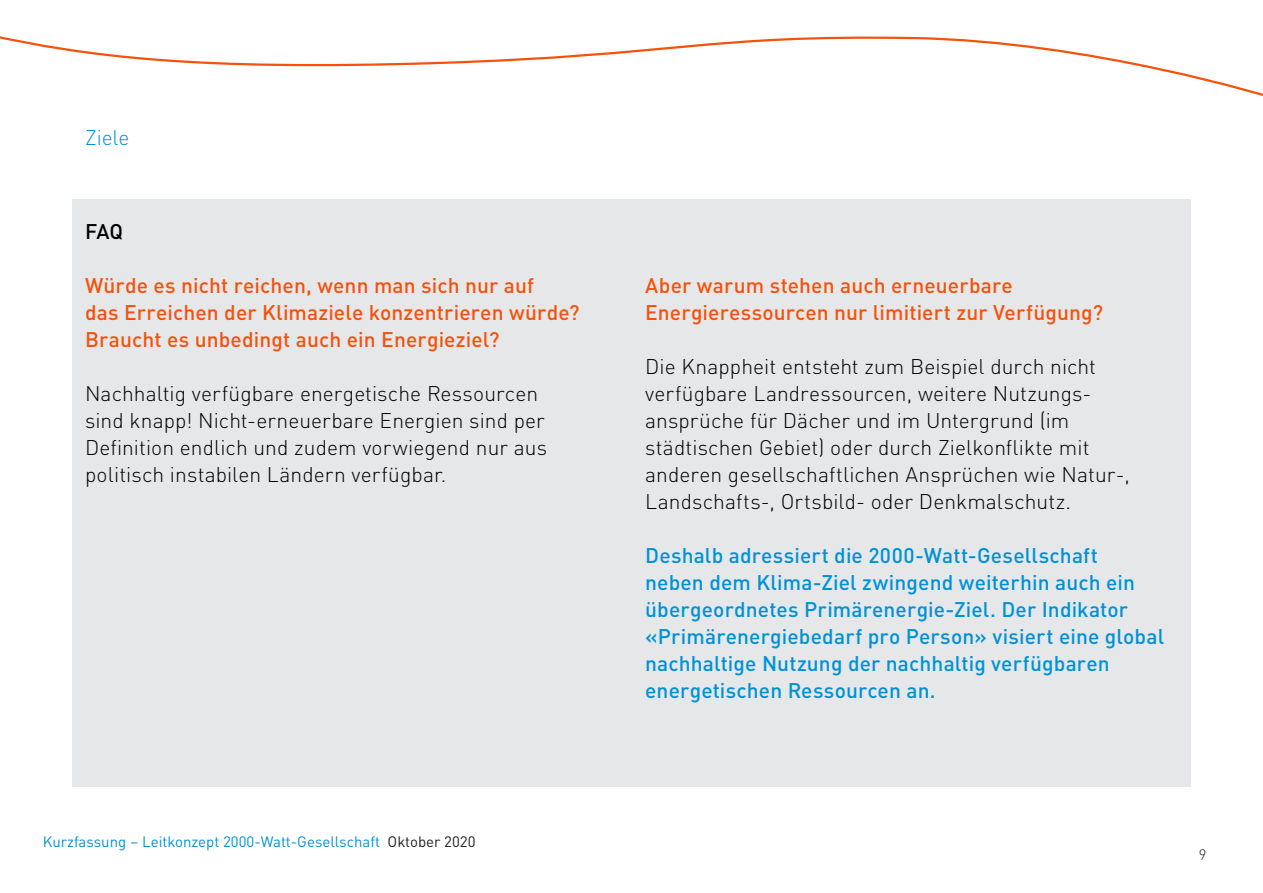
<style>
.page{position:relative;width:1263px;height:893px;background:#fff}
.page>*{position:absolute;margin:0;border:0;box-sizing:border-box;transform-origin:0 0}
.Copy_14_Light{font:300 21px/27px "DIN Pro";letter-spacing:.005em;color:#000}
.Copy_14_Light-2{font:500 21px/27px "DIN Pro";letter-spacing:.005em;color:#0092d5}
.Copy_14_Light-3{font:500 21px/27px "DIN Pro";letter-spacing:.005em;color:#f5520b}
.Lead_blau{font:300 21px "DIN Pro";letter-spacing:-.01em;color:#0092d5}
.Copy_14_Light-4{font:500 21px "DIN Pro";color:#000}
.t1{font:15px "DIN Pro";color:#0092d5}
.t2{font:300 15px "DIN Pro";color:#231f20}
.s1{color:#231f20}
</style>
<div class="page">
<div style="left:72px;top:199px;width:1119px;height:588px;background:#e6e7e9"></div>
<p class="Lead_blau" style="left:85px;top:121px;width:46px">Ziele</p>
<p class="Copy_14_Light-4" style="left:85px;top:215px;width:40px">FAQ</p>
<p class="Copy_14_Light-3" style="left:85px;top:271px;width:496px">Würde es nicht reichen, wenn man sich nur auf<br>das Erreichen der Klimaziele konzentrieren würde?<br>Braucht es unbedingt auch ein Energieziel?</p>
<p class="Copy_14_Light" style="left:85px;top:379px;width:463px">Nachhaltig verfügbare energetische Ressourcen sind knapp! Nicht-erneuerbare Energien sind per Definition endlich und zudem vorwiegend nur aus politisch instabilen Ländern verfügbar.</p>
<p class="t1" style="left:43px;top:830px;width:434px">Kurzfassung – Leitkonzept 2000-Watt-Gesellschaft <span class="s1">Oktober 2020</span></p>
<p class="Copy_14_Light-3" style="left:645px;top:271px;width:460px">Aber warum stehen auch erneuerbare<br>Energieressourcen nur limitiert zur Verfügung?</p>
<p class="Copy_14_Light" style="left:645px;top:352px;width:486px">Die Knappheit entsteht zum Beispiel durch nicht verfügbare Landressourcen, weitere Nutzungs&shy;ansprüche für Dächer und im Untergrund (im städtischen Gebiet) oder durch Zielkonflikte mit anderen gesellschaftlichen Ansprüchen wie Natur-, Landschafts-, Ortsbild- oder Denkmalschutz.</p>
<p class="Copy_14_Light-2" style="left:645px;top:541px;width:521px">Deshalb adressiert die 2000-Watt-Gesellschaft<br>neben dem Klima-Ziel zwingend weiterhin auch ein übergeordnetes Primärenergie-Ziel. Der Indikator «Primärenergiebedarf pro Person» visiert eine global nachhaltige Nutzung der nachhaltig verfügbaren energetischen Ressourcen an.</p>
<p class="t2" style="left:1199px;top:844px;width:9px">9</p>
</div>
